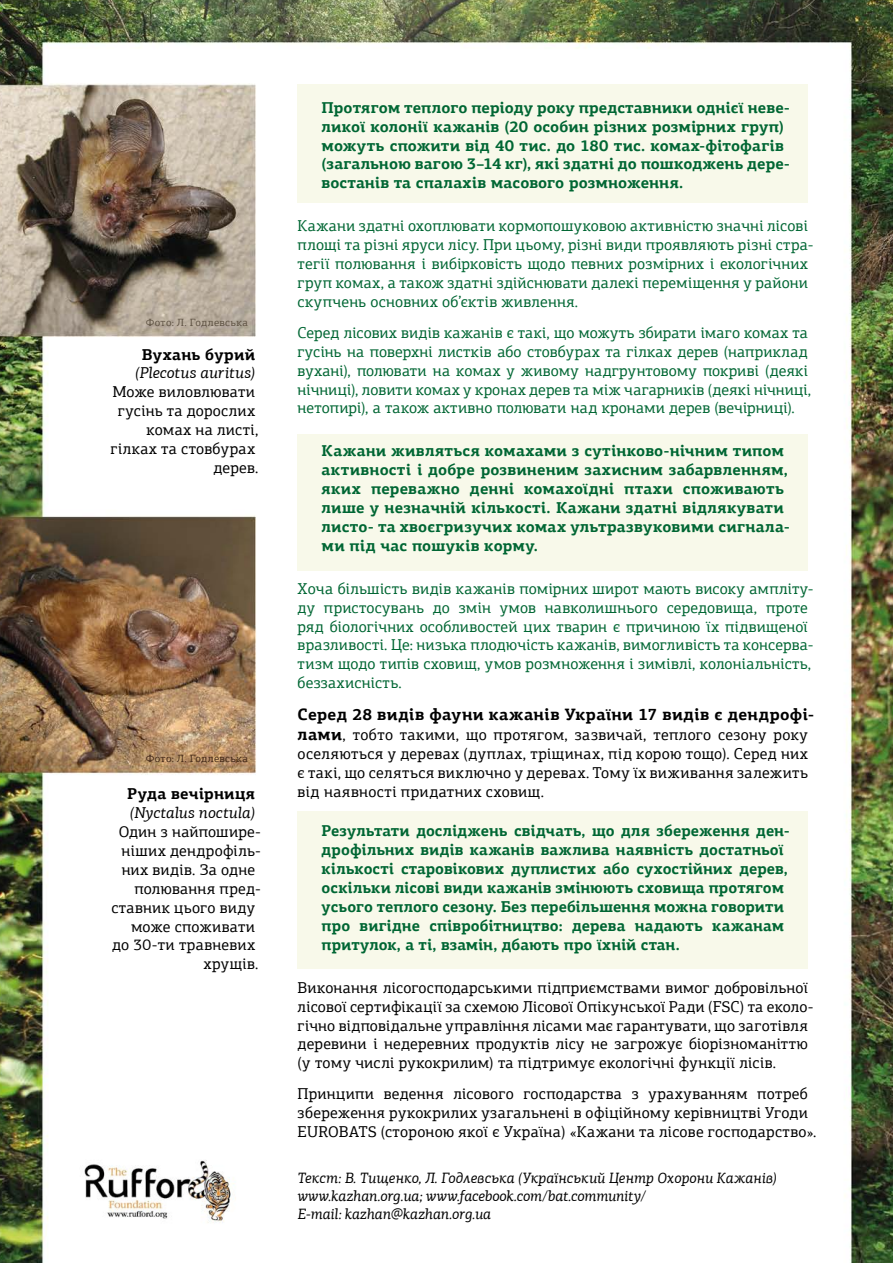
<style>
.page{position:relative;width:893px;height:1263px;background:#fff}
.page>*{position:absolute;margin:0;border:0;box-sizing:border-box;transform-origin:0 0}
.t1{font:700 16.5px "PF Agora Slab Pro";letter-spacing:.02em;color:#000}
.t2{font:15.75px/18.9px "PF Agora Slab Pro";letter-spacing:.01em;color:#063}
.t3{font:15.75px/18.9px "PF Agora Slab Pro";letter-spacing:.015em;color:#000}
.t4{font:700 15.75px/18.9px "PF Agora Slab Pro";letter-spacing:.005em;color:#063}
.t5{font:italic 15.75px "PF Agora Slab Pro";color:#000}
.t6{font:700 15.75px "PF Agora Slab Pro";letter-spacing:.015em;color:#000}
.t7{font:italic 15px/18px "PF Agora Slab Pro";color:#000}
.t8{font:10.5px "PF Agora Slab Pro";letter-spacing:.035em;color:#5e5243}
.t9{font:10.5px "PF Agora Slab Pro";letter-spacing:.035em;color:#432918}
.s1{font-weight:700;font-size:16.5px}
</style>
<div class="page">
<img style="left:0;top:0;width:893px;height:1263px">
<div style="left:298px;top:435px;width:510px;height:136px;background:#f8f9ea"></div>
<div style="left:298px;top:811px;width:510px;height:157px;background:#f8f9ea"></div>
<div style="left:298px;top:85px;width:510px;height:118px;background:#f8f9ea"></div>
<img style="left:62px;top:1143px;width:188px;height:86px">
<p class="t8" style="left:146px;top:316px;width:104px">Фото: Л. Годлевська</p>
<p class="t6" style="left:142px;top:344px;width:115px">Вухань бурий</p>
<p class="t5" style="left:135px;top:364px;width:121px">(Plecotus auritus)</p>
<p class="t3" style="left:111px;top:382px;width:149px;text-align:right">Може виловлювати гусінь та дорослих комах на листі, гілках та стовбурах дерев.</p>
<p class="t9" style="left:146px;top:752px;width:104px">Фото: Л. Годлевська</p>
<p class="t6" style="left:127px;top:784px;width:129px">Руда вечірниця</p>
<p class="t5" style="left:130px;top:803px;width:127px">(Nyctalus noctula)</p>
<p class="t3" style="left:119px;top:822px;width:144px">Один з найпошире-</p>
<p class="t3" style="left:122px;top:841px;width:141px">ніших дендрофіль-</p>
<p class="t3" style="left:122px;top:860px;width:135px">них видів. За одне</p>
<p class="t3" style="left:134px;top:879px;width:128px">полювання пред-</p>
<p class="t3" style="left:111px;top:898px;width:145px">ставник цього виду</p>
<p class="t3" style="left:131px;top:917px;width:126px">може споживати</p>
<p class="t3" style="left:112px;top:935px;width:145px">до 30-ти травневих</p>
<p class="t3" style="left:204px;top:954px;width:56px">хрущів.</p>
<p class="t4" style="left:322px;top:98px;width:470px">Протягом теплого періоду року представники однієї неве&shy;ликої колонії кажанів (20 особин різних розмірних груп) можуть спожити від 40 тис. до 180 тис. комах-фітофагів (загальною вагою 3–14 кг), які здатні до пошкоджень дере&shy;востанів та спалахів масового розмноження.</p>
<p class="t2" style="left:298px;top:216px;width:518px">Кажани здатні охоплювати кормопошуковою активністю значні лісові площі та різні яруси лісу. При цьому, різні види проявляють різні стра&shy;тегії полювання і вибірковість щодо певних розмірних і екологічних груп комах, а також здатні здійснювати далекі переміщення у райони скупчень основних об’єктів живлення.</p>
<p class="t2" style="left:298px;top:323px;width:515px">Серед лісових видів кажанів є такі, що можуть збирати імаго комах та гусінь на поверхні листків або стовбурах та гілках дерев (наприклад вухані), полювати на комах у живому надгрунтовому покриві (деякі нічниці), ловити комах у кронах дерев та між чагарників (деякі нічниці, нетопирі), а також активно полювати над кронами дерев (вечірниці).</p>
<p class="t4" style="left:322px;top:441px;width:470px">Кажани живляться комахами з сутінково-нічним типом активності і добре розвиненим захисним забарвленням, яких переважно денні комахоїдні птахи споживають лише у незначній кількості. Кажани здатні відлякувати листо- та хвоєгризучих комах ультразвуковими сигнала&shy;ми під час пошуків корму.</p>
<p class="t2" style="left:298px;top:579px;width:518px">Хоча більшість видів кажанів помірних широт мають високу ампліту&shy;ду пристосувань до змін умов навколишнього середовища, проте ряд біологічних особливостей цих тварин є причиною їх підвищеної вразливості. Це: низька плодючість кажанів, вимогливість та консерва&shy;тизм щодо типів сховищ, умов розмноження і зимівлі, колоніальність, беззахисність.</p>
<p class="t1" style="left:298px;top:704px;width:518px">Серед 28 видів фауни кажанів України 17 видів є дендрофі-</p>
<p class="t3" style="left:298px;top:725px;width:512px;text-align:justify"><span class="s1">лами</span>, тобто такими, що протягом, зазвичай, теплого сезону року оселяються у деревах (дуплах, тріщинах, під корою тощо). Серед них є такі, що селяться виключно у деревах. Тому їх виживання залежить від наявності придатних сховищ.</p>
<p class="t4" style="left:322px;top:821px;width:470px">Результати досліджень свідчать, що для збереження ден&shy;дрофільних видів кажанів важлива наявність достатньої кількості старовікових дуплистих або сухостійних дерев, оскільки лісові види кажанів змінюють сховища протягом усього теплого сезону. Без перебільшення можна говорити про вигідне співробітництво: дерева надають кажанам притулок, а ті, взамін, дбають про їхній стан.</p>
<p class="t3" style="left:298px;top:978px;width:518px">Виконання лісогосподарськими підприємствами вимог добровільної лісової сертифікації за схемою Лісової Опікунської Ради (FSC) та еколо&shy;гічно відповідальне управління лісами має гарантувати, що заготівля деревини і недеревних продуктів лісу не загрожує біорізноманіттю (у тому числі рукокрилим) та підтримує екологічні функції лісів.</p>
<p class="t3" style="left:298px;top:1084px;width:520px">Принципи ведення лісового господарства з урахуванням потреб збереження рукокрилих узагальнені в офіційному керівництві Угоди<br>EUROBATS (стороною якої є Україна) «Кажани та лісове господарство».</p>
<p class="t7" style="left:298px;top:1169px;width:481px">Текст: В. Тищенко, Л. Годлевська (Український Центр Охорони Кажанів) www.kazhan.org.ua; www.facebook.com/bat.community/<br>E-mail: kazhan@kazhan.org.ua</p>
</div>
